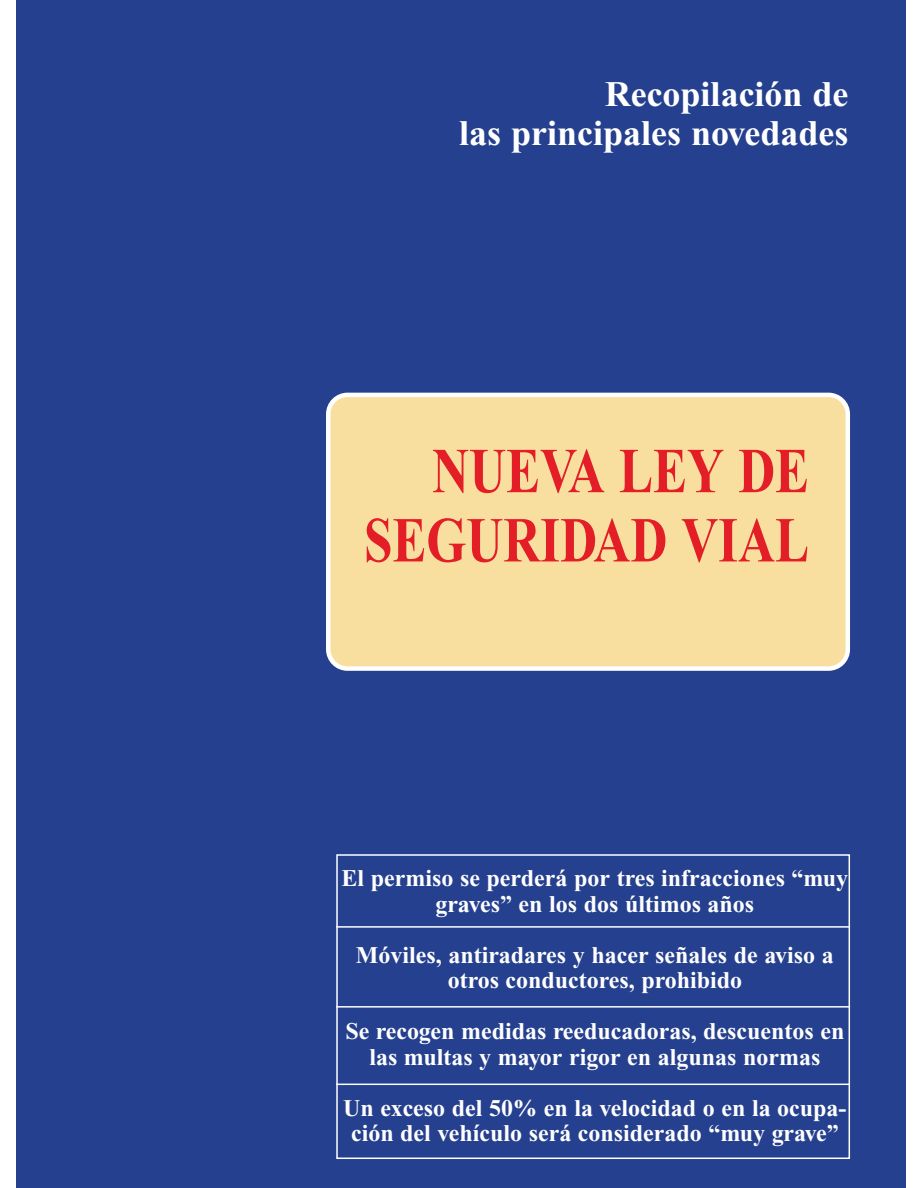
<style>
.page{position:relative;width:918px;height:1188px;background:#fff}
.page>*{position:absolute;margin:0;border:0;box-sizing:border-box;transform-origin:0 0}
.t1{font:700 63.9px/69.3px "Times New Roman";color:#e31e26;text-align:right;scale:.8 1}
.t2{font:700 36px/39px "Times New Roman";color:#fff;text-align:right}
.t3{font:700 24px/25.5px "Times New Roman";color:#fff;text-align:center}
</style>
<div class="page">
<div style="left:17px;top:0;width:889px;height:1188px;background:#25408e"></div>
<div style="left:336px;top:854px;width:514px;height:305px;border:2px solid #fff"></div>
<hr style="left:336px;top:926px;width:514px;height:2px;background:#fff">
<hr style="left:336px;top:1006px;width:514px;height:2px;background:#fff">
<hr style="left:336px;top:1084px;width:514px;height:1px;background:#fff">
<div style="left:328px;top:395px;width:520px;height:274px;background:#f8de9f;border-radius:19px"></div>
<div style="left:326px;top:393px;width:524px;height:278px;border:4px solid #fff;border-radius:19px"></div>
<h2 class="t2" style="left:459px;top:78px;width:391px">Recopilación de<br>las principales novedades</h2>
<h1 class="t1" style="left:364px;top:442px;width:558px">NUEVA LEY DE<br>SEGURIDAD VIAL</h1>
<p class="t3" style="left:342px;top:868px;width:508px">El permiso se perderá por tres infracciones “muy graves” en los dos últimos años</p>
<p class="t3" style="left:356px;top:944px;width:479px">Móviles, antiradares y hacer señales de aviso a otros conductores, prohibido</p>
<p class="t3" style="left:345px;top:1021px;width:501px">Se recogen medidas reeducadoras, descuentos en las multas y mayor rigor en algunas normas</p>
<p class="t3" style="left:343px;top:1097px;width:505px">Un exceso del 50% en la velocidad o en la ocupa&shy;ción del vehículo será considerado “muy grave”</p>
</div>
